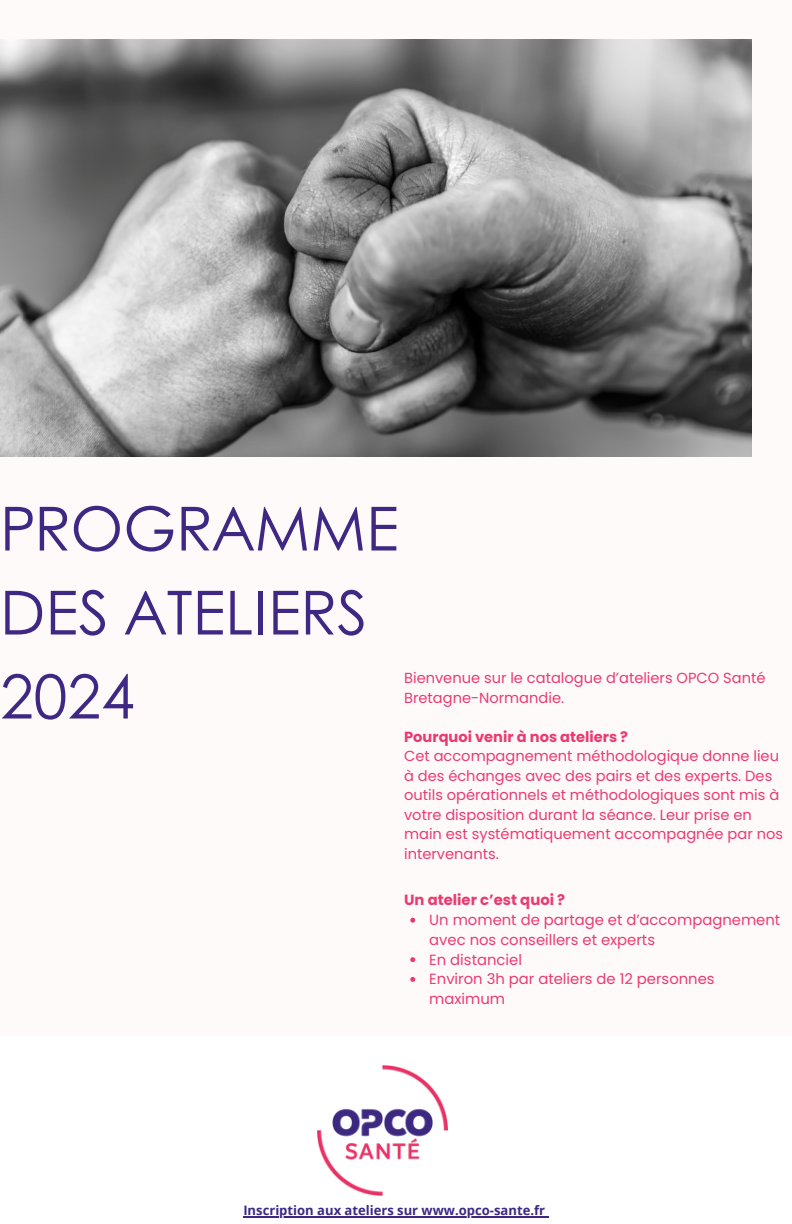
<style>
.page{position:relative;width:792px;height:1224px;background:#fffafa}
.page>*{position:absolute;margin:0;border:0;box-sizing:border-box;transform-origin:0 0}
.t1{font:60.8px/84px "Century Gothic";color:#3e2884}
.t2{font:14.8px/19.8px "Poppins";color:#e93b70}
.t3{font:700 14.8px "Poppins";color:#e93b70}
.t4{font:14.6px/19.4px "Poppins";color:#e93b70}
.t5{font:700 14.6px "Poppins";color:#e93b70}
.t6{font:700 13px "Open Sans";color:#3e2884}
</style>
<div class="page">
<img style="left:0;top:40px;width:752px;height:417px">
<div style="left:0;top:1037px;width:792px;height:187px;background:#fff"></div>
<img style="left:317px;top:1065px;width:131px;height:131px">
<svg style="left:410px;top:918px;width:5px;height:5px"></svg>
<svg style="left:410px;top:957px;width:5px;height:5px"></svg>
<svg style="left:410px;top:977px;width:5px;height:5px"></svg>
<hr style="left:243px;top:1216px;width:302px;height:1px;background:#3e2884">
<p class="t1" style="left:0;top:484px;width:400px">PROGRAMME<br>DES ATELIERS<br>2024</p>
<p class="t4" style="left:404px;top:668px;width:363px">Bienvenue sur le catalogue d’ateliers OPCO Santé<br>Bretagne-Normandie.</p>
<p class="t5" style="left:404px;top:726px;width:226px">Pourquoi venir à nos ateliers ?</p>
<p class="t4" style="left:404px;top:746px;width:380px">Cet accompagnement méthodologique donne lieu à des échanges avec des pairs et des experts. Des outils opérationnels et méthodologiques sont mis à votre disposition durant la séance. Leur prise en main est systématiquement accompagnée par nos intervenants.</p>
<p class="t3" style="left:404px;top:890px;width:163px">Un atelier c’est quoi ?</p>
<p class="t2" style="left:429px;top:910px;width:353px">Un moment de partage et d’accompagnement avec nos conseillers et experts</p>
<p class="t2" style="left:429px;top:950px;width:94px">En distanciel</p>
<p class="t2" style="left:429px;top:969px;width:287px">Environ 3h par ateliers de 12 personnes maximum</p>
<p class="t6" style="left:243px;top:1201px;width:303px">Inscription aux ateliers sur www.opco-sante.fr</p>
</div>
